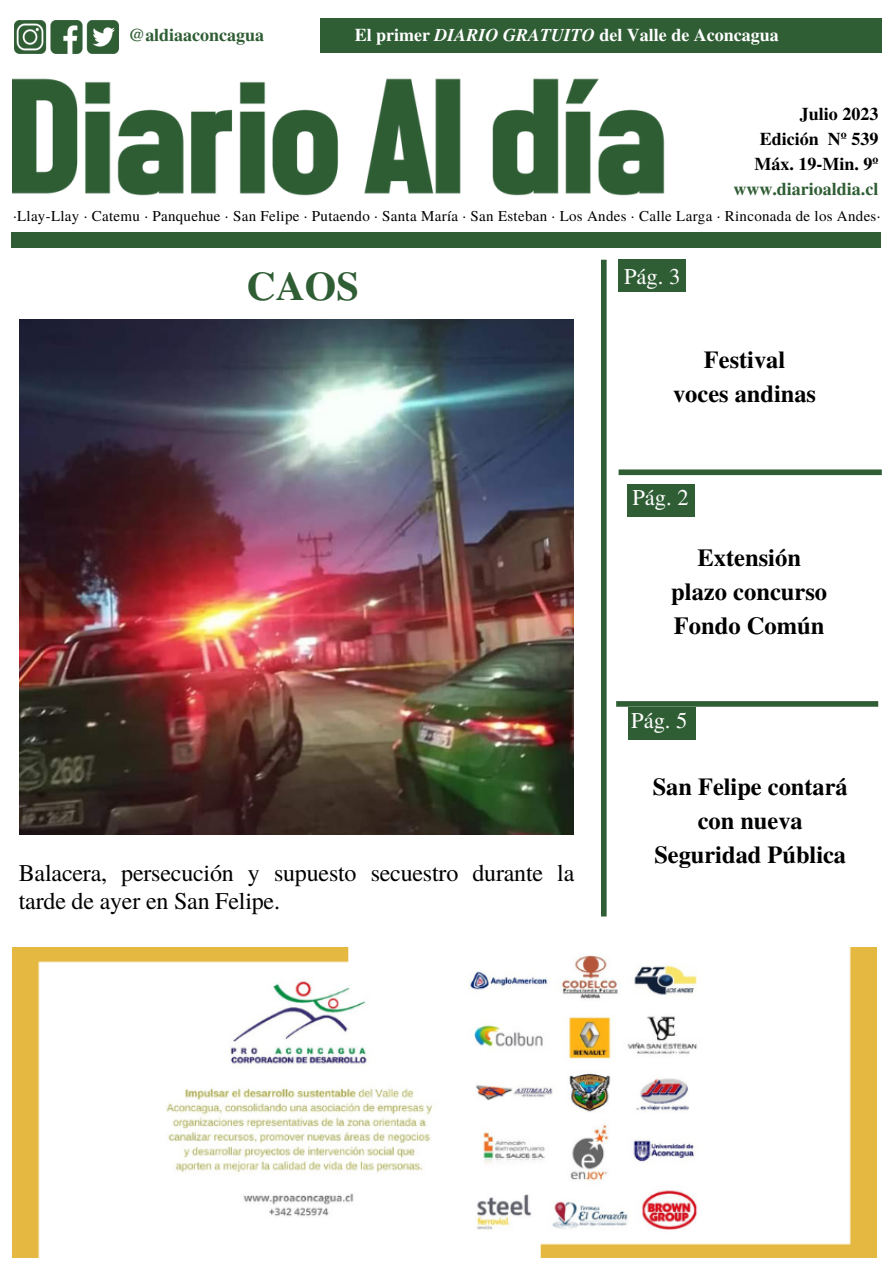
<style>
.page{position:relative;width:893px;height:1264px;background:#fff}
.page>*{position:absolute;margin:0;border:0;box-sizing:border-box;transform-origin:0 0}
.t1{font:700 40.5px "Te X Gyre Termes";color:#2f5d34}
.t2{font:700 24.45px "Te X Gyre Termes";color:#000}
.t3{font:24px/28px "Te X Gyre Termes";letter-spacing:-.01em;color:#000}
.t4{font:22.5px "Te X Gyre Termes";color:#fff}
.t5{font:700 18px "Te X Gyre Termes";color:#fff}
.t6{font:700 18px "Te X Gyre Termes";color:#000}
.t7{font:700 18px "Te X Gyre Termes";color:#2f5d34}
.t8{font:15px "Te X Gyre Termes";letter-spacing:.02em;color:#000}
.s1{font-style:italic}
</style>
<div class="page">
<img style="left:12px;top:947px;width:864px;height:310px">
<div style="left:618px;top:259px;width:68px;height:33px;background:#2f5d34"></div>
<div style="left:626px;top:484px;width:68px;height:32px;background:#2f5d34"></div>
<div style="left:628px;top:706px;width:67px;height:33px;background:#2f5d34"></div>
<img style="left:12px;top:53px;width:653px;height:143px">
<div style="left:320px;top:19px;width:561px;height:34px;background:#2f5d34"></div>
<div style="left:11px;top:232px;width:869px;height:16px;background:#2f5d34"></div>
<div style="left:601px;top:260px;width:5px;height:656px;background:#2f5d34"></div>
<div style="left:618px;top:469px;width:263px;height:6px;background:#2f5d34"></div>
<div style="left:616px;top:701px;width:262px;height:5px;background:#2f5d34"></div>
<img style="left:14px;top:21px;width:105px;height:32px">
<img style="left:19px;top:319px;width:555px;height:515px">
<p class="t7" style="left:129px;top:21px;width:137px">@aldiaaconcagua</p>
<p class="t5" style="left:355px;top:21px;width:425px">El primer <span class="s1">DIARIO GRATUITO</span> del Valle de Aconcagua</p>
<p class="t6" style="left:799px;top:100px;width:80px">Julio 2023</p>
<p class="t6" style="left:759px;top:125px;width:120px">Edición Nº 539</p>
<p class="t6" style="left:754px;top:150px;width:125px">Máx. 19-Min. 9º</p>
<p class="t7" style="left:733px;top:174px;width:146px">www.diarioaldia.cl</p>
<p class="t8" style="left:13px;top:205px;width:868px">·Llay-Llay · Catemu · Panquehue · San Felipe · Putaendo · Santa María · San Esteban · Los Andes · Calle Larga · Rinconada de los Andes·</p>
<p class="t1" style="left:246px;top:255px;width:114px">CAOS</p>
<p class="t3" style="left:19px;top:857px;width:557px">Balacera, persecución y supuesto secuestro durante la tarde de ayer en San Felipe.</p>
<p class="t4" style="left:624px;top:260px;width:58px">Pág. 3</p>
<p class="t2" style="left:704px;top:341px;width:83px">Festival</p>
<p class="t2" style="left:673px;top:375px;width:144px">voces andinas</p>
<p class="t4" style="left:632px;top:481px;width:58px">Pág. 2</p>
<p class="t2" style="left:697px;top:539px;width:105px">Extensión</p>
<p class="t2" style="left:671px;top:572px;width:157px">plazo concurso</p>
<p class="t2" style="left:674px;top:606px;width:152px">Fondo Común</p>
<p class="t4" style="left:631px;top:704px;width:58px">Pág. 5</p>
<p class="t2" style="left:652px;top:768px;width:197px">San Felipe contará</p>
<p class="t2" style="left:697px;top:801px;width:106px">con nueva</p>
<p class="t2" style="left:654px;top:835px;width:193px">Seguridad Pública</p>
</div>
